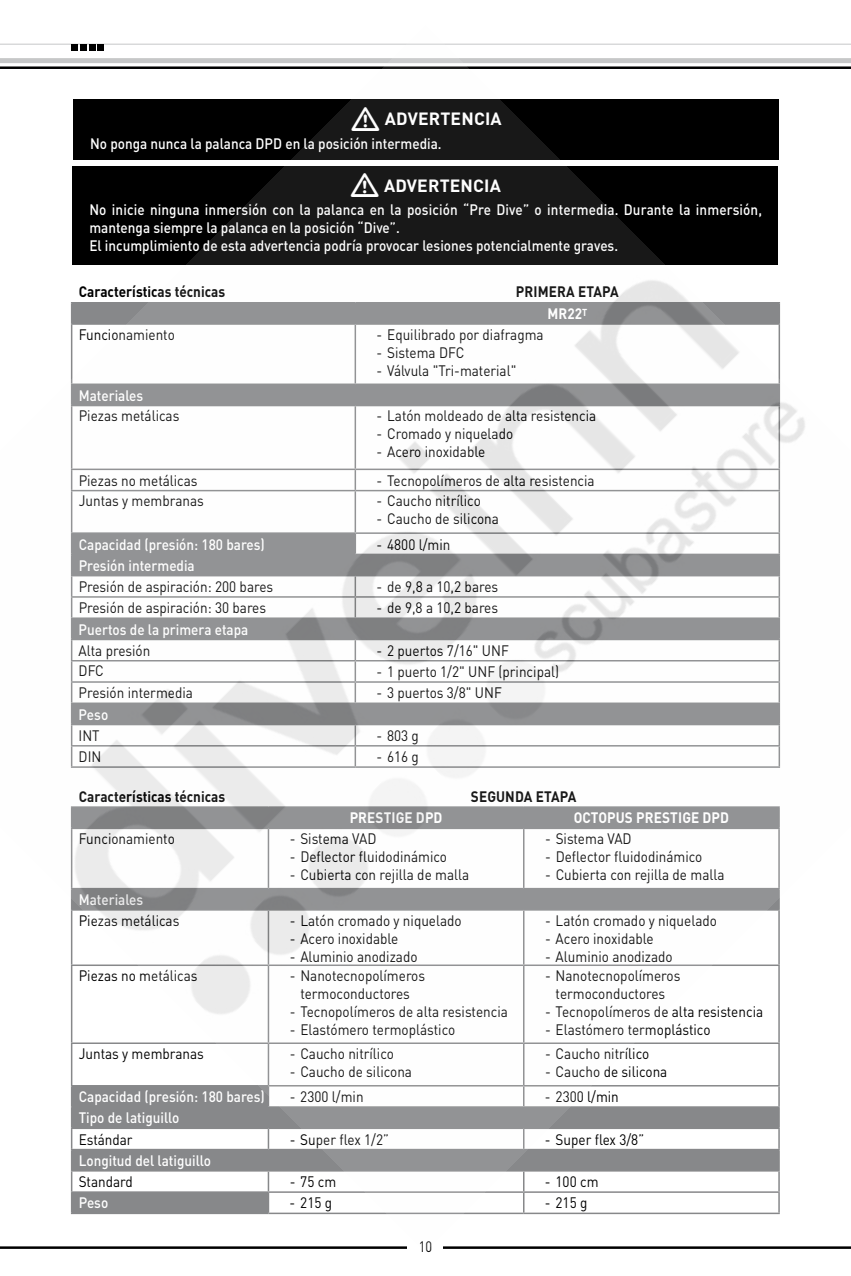
<style>
.page{position:relative;width:851px;height:1276px;background:#fff}
.page>*{position:absolute;margin:0;border:0;box-sizing:border-box;transform-origin:0 0}
.t1{font:700 17.5px "DIN Pro";letter-spacing:.01em;color:#fff}
.t2{font:15px/18px "DIN Pro";color:#000;text-align:center;scale:.9 1}
.t3{font:500 15px/18px "DIN Pro";color:#fff;scale:.9 1}
.t4{font:700 15px/21.8px "DIN Pro";color:#000;text-align:center;scale:.9 1}
.t5{font:700 15px "DIN Pro";letter-spacing:.01em;color:#fff;scale:.9 1}
.t6{font:15px "DIN Pro";color:#000;scale:.85 1}
.s1{color:#fff}
</style>
<div class="page">
<img style="left:0;top:43px;width:850px;height:1206px">
<svg style="left:352px;top:107px;width:27px;height:24px"></svg>
<svg style="left:351px;top:173px;width:27px;height:24px"></svg>
<p class="t1" style="left:385px;top:107px;width:118px">ADVERTENCIA</p>
<p class="t3" style="left:90px;top:134px;width:392px">No ponga nunca la palanca DPD en la posición intermedia.</p>
<p class="t1" style="left:384px;top:173px;width:118px">ADVERTENCIA</p>
<p class="t3" style="left:89px;top:200px;width:748px">No inicie ninguna inmersión con la palanca en la posición “Pre Dive” o intermedia. Durante la inmersión, mantenga siempre la palanca en la posición “Dive”.<br>El incumplimiento de esta advertencia podría provocar lesiones potencialmente graves.</p>
<p class="t4" style="left:79px;top:280px;width:164px">Características técnicas</p>
<p class="t4" style="left:516px;top:280px;width:116px">PRIMERA ETAPA<br><span class="s1">MR22</span><sup>T</sup></p>
<p class="t2" style="left:79px;top:325px;width:108px">Funcionamiento</p>
<p class="t2" style="left:376px;top:325px;width:187px">- Equilibrado por diafragma</p>
<p class="t2" style="left:376px;top:343px;width:99px">- Sistema DFC</p>
<p class="t2" style="left:376px;top:361px;width:157px">- Válvula "Tri-material"</p>
<p class="t3" style="left:79px;top:385px;width:73px">Materiales</p>
<p class="t2" style="left:79px;top:406px;width:113px">Piezas metálicas</p>
<p class="t2" style="left:376px;top:406px;width:245px">- Latón moldeado de alta resistencia</p>
<p class="t2" style="left:376px;top:424px;width:153px">- Cromado y niquelado</p>
<p class="t2" style="left:376px;top:442px;width:122px">- Acero inoxidable</p>
<p class="t2" style="left:79px;top:471px;width:133px">Piezas no metálicas</p>
<p class="t2" style="left:376px;top:471px;width:244px">- Tecnopolímeros de alta resistencia</p>
<p class="t2" style="left:79px;top:491px;width:141px">Juntas y membranas</p>
<p class="t2" style="left:376px;top:491px;width:117px">- Caucho nitrílico</p>
<p class="t2" style="left:376px;top:509px;width:137px">- Caucho de silicona</p>
<p class="t3" style="left:79px;top:534px;width:208px">Capacidad (presión: 180 bares)</p>
<p class="t2" style="left:376px;top:534px;width:84px">- 4800 l/min</p>
<p class="t3" style="left:79px;top:556px;width:130px">Presión intermedia</p>
<p class="t2" style="left:79px;top:577px;width:217px">Presión de aspiración: 200 bares</p>
<p class="t2" style="left:376px;top:577px;width:137px">- de 9,8 a 10,2 bares</p>
<p class="t2" style="left:79px;top:598px;width:210px">Presión de aspiración: 30 bares</p>
<p class="t2" style="left:376px;top:598px;width:137px">- de 9,8 a 10,2 bares</p>
<p class="t3" style="left:79px;top:619px;width:190px">Puertos de la primera etapa</p>
<p class="t2" style="left:79px;top:641px;width:81px">Alta presión</p>
<p class="t2" style="left:376px;top:641px;width:149px">- 2 puertos 7/16" UNF</p>
<p class="t2" style="left:79px;top:661px;width:30px">DFC</p>
<p class="t2" style="left:376px;top:662px;width:204px">- 1 puerto 1/2" UNF (principal)</p>
<p class="t2" style="left:79px;top:683px;width:128px">Presión intermedia</p>
<p class="t2" style="left:376px;top:683px;width:141px">- 3 puertos 3/8" UNF</p>
<p class="t3" style="left:79px;top:704px;width:34px">Peso</p>
<p class="t2" style="left:79px;top:726px;width:25px">INT</p>
<p class="t2" style="left:376px;top:726px;width:49px">- 803 g</p>
<p class="t2" style="left:79px;top:747px;width:27px">DIN</p>
<p class="t2" style="left:376px;top:747px;width:49px">- 616 g</p>
<p class="t4" style="left:79px;top:785px;width:164px">Características técnicas</p>
<p class="t4" style="left:471px;top:785px;width:119px">SEGUNDA ETAPA</p>
<p class="t5" style="left:349px;top:808px;width:12px">Prestige</p>
<p class="t5" style="left:416px;top:808px;width:31px">DPD</p>
<p class="t5" style="left:573px;top:808px;width:82px">OCTOPUS Prestige</p>
<p class="t5" style="left:702px;top:808px;width:31px">DPD</p>
<p class="t2" style="left:79px;top:829px;width:108px">Funcionamiento</p>
<p class="t2" style="left:290px;top:829px;width:98px">- Sistema VAD</p>
<p class="t2" style="left:290px;top:847px;width:176px">- Deflector fluidodinámico</p>
<p class="t2" style="left:290px;top:865px;width:201px">- Cubierta con rejilla de malla</p>
<p class="t2" style="left:545px;top:829px;width:98px">- Sistema VAD</p>
<p class="t2" style="left:545px;top:847px;width:176px">- Deflector fluidodinámico</p>
<p class="t2" style="left:545px;top:865px;width:201px">- Cubierta con rejilla de malla</p>
<p class="t3" style="left:79px;top:890px;width:73px">Materiales</p>
<p class="t2" style="left:79px;top:910px;width:113px">Piezas metálicas</p>
<p class="t2" style="left:290px;top:910px;width:192px">- Latón cromado y niquelado</p>
<p class="t2" style="left:290px;top:928px;width:122px">- Acero inoxidable</p>
<p class="t2" style="left:290px;top:946px;width:143px">- Aluminio anodizado</p>
<p class="t2" style="left:79px;top:966px;width:133px">Piezas no metálicas</p>
<p class="t2" style="left:290px;top:966px;width:152px">- Nanotecnopolímeros termoconductores</p>
<p class="t2" style="left:290px;top:1002px;width:244px">- Tecnopolímeros de alta resistencia</p>
<p class="t2" style="left:290px;top:1020px;width:185px">- Elastómero termoplástico</p>
<p class="t2" style="left:79px;top:1044px;width:141px">Juntas y membranas</p>
<p class="t2" style="left:290px;top:1044px;width:117px">- Caucho nitrílico</p>
<p class="t2" style="left:290px;top:1062px;width:137px">- Caucho de silicona</p>
<p class="t2" style="left:545px;top:910px;width:192px">- Latón cromado y niquelado</p>
<p class="t2" style="left:545px;top:928px;width:122px">- Acero inoxidable</p>
<p class="t2" style="left:545px;top:946px;width:143px">- Aluminio anodizado</p>
<p class="t2" style="left:545px;top:966px;width:152px">- Nanotecnopolímeros termoconductores</p>
<p class="t2" style="left:545px;top:1002px;width:244px">- Tecnopolímeros de alta resistencia</p>
<p class="t2" style="left:545px;top:1020px;width:185px">- Elastómero termoplástico</p>
<p class="t2" style="left:545px;top:1044px;width:117px">- Caucho nitrílico</p>
<p class="t2" style="left:545px;top:1062px;width:137px">- Caucho de silicona</p>
<p class="t3" style="left:79px;top:1087px;width:208px">Capacidad (presión: 180 bares)</p>
<p class="t2" style="left:289px;top:1087px;width:84px">- 2300 l/min</p>
<p class="t2" style="left:545px;top:1087px;width:84px">- 2300 l/min</p>
<p class="t3" style="left:79px;top:1108px;width:113px">Tipo de latiguillo</p>
<p class="t2" style="left:79px;top:1129px;width:61px">Estándar</p>
<p class="t2" style="left:289px;top:1129px;width:112px">- super flex 1/2”</p>
<p class="t2" style="left:545px;top:1129px;width:112px">- super flex 3/8”</p>
<p class="t3" style="left:79px;top:1151px;width:149px">Longitud del latiguillo</p>
<p class="t2" style="left:79px;top:1172px;width:62px">Standard</p>
<p class="t2" style="left:289px;top:1172px;width:53px">- 75 cm</p>
<p class="t2" style="left:545px;top:1172px;width:61px">- 100 cm</p>
<p class="t3" style="left:79px;top:1193px;width:34px">Peso</p>
<p class="t2" style="left:289px;top:1193px;width:49px">- 215 g</p>
<p class="t2" style="left:545px;top:1193px;width:49px">- 215 g</p>
<p class="t6" style="left:419px;top:1236px;width:17px">10</p>
</div>
